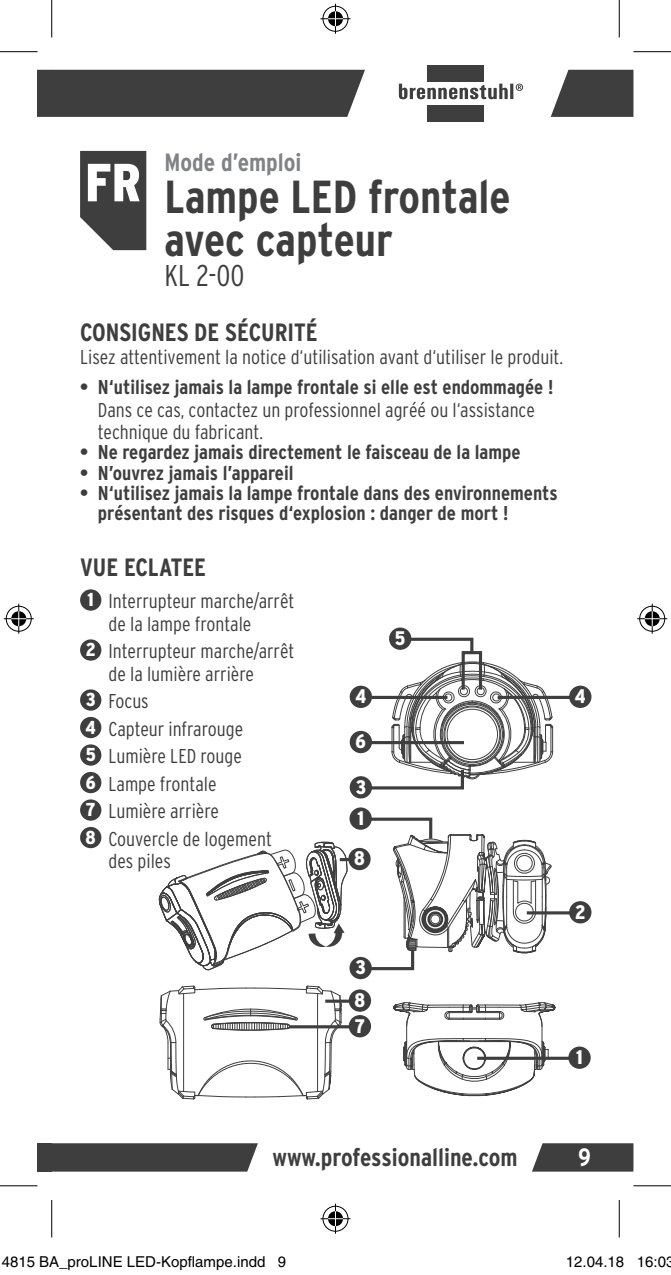
<style>
.page{position:relative;width:671px;height:1275px;background:#fff}
.page>*{position:absolute;margin:0;border:0;box-sizing:border-box;transform-origin:0 0}
.t1{font:900 condensed 53.5px "Interstate";color:#fff}
.t2{font:700 condensed 46.25px/42.5px "Interstate";color:#3e3e3f}
.t3{font:300 condensed 30px "Interstate";color:#3e3e3f}
.t4{font:700 condensed 25px "Interstate";color:#3e3e3f}
.t5{font:700 condensed 25px "Interstate";color:#808285}
.t6{font:700 condensed 25px "Interstate";color:#fff}
.t7{font:300 condensed 20px/27.5px "Interstate";color:#3e3e3f}
.t8{font:700 condensed 20px/20.2px "Interstate";color:#3e3e3f}
.t9{font:900 condensed 19.75px "Interstate";color:#fff}
.t10{font:15px "Helvetica";color:#000}
.s1{font-weight:900;font-size:18.75px;color:#fff}
</style>
<div class="page">
<div style="left:427px;top:65px;width:57px;height:16px;background:#3e3e3f"></div>
<div style="left:427px;top:105px;width:57px;height:17px;background:#3e3e3f"></div>
<hr style="left:510px;top:84px;width:3px;height:15px;background:#3e3e3f">
<svg style="left:398px;top:84px;width:109px;height:16px"></svg>
<svg style="left:515px;top:84px;width:8px;height:7px"></svg>
<svg style="left:550px;top:70px;width:83px;height:47px"></svg>
<div style="left:52px;top:1143px;width:206px;height:28px;background:#3e3e3f"></div>
<svg style="left:532px;top:1143px;width:101px;height:28px"></svg>
<div style="left:38px;top:1143px;width:14px;height:28px;background:#3e3e3f"></div>
<div style="left:38px;top:70px;width:327px;height:47px;background:#3e3e3f"></div>
<svg style="left:158px;top:842px;width:189px;height:258px"></svg>
<div style="left:349px;top:686px;width:23px;height:22px;background:#3e3e3f;border-radius:50%"></div>
<div style="left:389px;top:627px;width:22px;height:23px;background:#3e3e3f;border-radius:50%"></div>
<svg style="left:325px;top:999px;width:23px;height:4px"></svg>
<svg style="left:348px;top:989px;width:23px;height:23px"></svg>
<svg style="left:357px;top:636px;width:196px;height:155px"></svg>
<div style="left:349px;top:776px;width:23px;height:22px;background:#3e3e3f;border-radius:50%"></div>
<hr style="left:360px;top:741px;width:103px;height:3px;background:#3e3e3f">
<div style="left:349px;top:731px;width:23px;height:22px;background:#3e3e3f;border-radius:50%"></div>
<hr style="left:497px;top:696px;width:83px;height:3px;background:#3e3e3f">
<div style="left:569px;top:686px;width:22px;height:22px;background:#3e3e3f;border-radius:50%"></div>
<hr style="left:526px;top:911px;width:54px;height:3px;background:#3e3e3f">
<div style="left:569px;top:901px;width:22px;height:22px;background:#3e3e3f;border-radius:50%"></div>
<div style="left:461px;top:651px;width:21px;height:40px;border:3px solid #3e3e3f"></div>
<div style="left:349px;top:807px;width:22px;height:23px;background:#3e3e3f;border-radius:50%"></div>
<div style="left:349px;top:957px;width:22px;height:22px;background:#3e3e3f;border-radius:50%"></div>
<svg style="left:357px;top:816px;width:198px;height:280px"></svg>
<svg style="left:477px;top:1056px;width:91px;height:4px"></svg>
<div style="left:568px;top:1046px;width:22px;height:23px;background:#3e3e3f;border-radius:50%"></div>
<hr style="left:289px;top:1025px;width:71px;height:3px;background:#3e3e3f">
<div style="left:348px;top:1015px;width:23px;height:22px;background:#3e3e3f;border-radius:50%"></div>
<hr style="left:339px;top:858px;width:20px;height:3px;background:#3e3e3f">
<div style="left:348px;top:848px;width:22px;height:22px;background:#3e3e3f;border-radius:50%"></div>
<svg style="left:80px;top:151px;width:66px;height:99px"></svg>
<div style="left:80px;top:589px;width:21px;height:21px;background:#3e3e3f;border-radius:50%"></div>
<div style="left:80px;top:639px;width:21px;height:22px;background:#3e3e3f;border-radius:50%"></div>
<div style="left:80px;top:689px;width:21px;height:22px;background:#3e3e3f;border-radius:50%"></div>
<div style="left:80px;top:717px;width:21px;height:21px;background:#3e3e3f;border-radius:50%"></div>
<div style="left:80px;top:744px;width:21px;height:21px;background:#3e3e3f;border-radius:50%"></div>
<div style="left:80px;top:772px;width:21px;height:21px;background:#3e3e3f;border-radius:50%"></div>
<div style="left:80px;top:799px;width:21px;height:22px;background:#3e3e3f;border-radius:50%"></div>
<div style="left:80px;top:827px;width:21px;height:21px;background:#3e3e3f;border-radius:50%"></div>
<hr style="left:0;top:51px;width:38px;height:1px;background:#000">
<hr style="left:633px;top:51px;width:37px;height:1px;background:#000">
<hr style="left:0;top:1185px;width:38px;height:1px;background:#000">
<hr style="left:633px;top:1185px;width:37px;height:1px;background:#000">
<hr style="left:51px;top:0;width:1px;height:38px;background:#000">
<hr style="left:51px;top:1200px;width:1px;height:37px;background:#000">
<hr style="left:618px;top:0;width:1px;height:38px;background:#000">
<hr style="left:618px;top:1200px;width:1px;height:37px;background:#000">
<div style="left:321px;top:5px;width:28px;height:28px;border:3px solid #fff;border-radius:50%"></div>
<hr style="left:320px;top:17px;width:30px;height:3px;background:#fff">
<hr style="left:334px;top:4px;width:3px;height:30px;background:#fff">
<div style="left:326px;top:10px;width:18px;height:18px;border:3px solid #fff;border-radius:50%"></div>
<div style="left:322px;top:6px;width:26px;height:26px;border:1px solid #000;border-radius:50%"></div>
<hr style="left:320px;top:18px;width:30px;height:1px;background:#000">
<hr style="left:335px;top:4px;width:1px;height:30px;background:#000">
<svg style="left:328px;top:11px;width:15px;height:15px"></svg>
<div style="left:321px;top:1204px;width:28px;height:29px;border:3px solid #fff;border-radius:50%"></div>
<hr style="left:320px;top:1217px;width:30px;height:3px;background:#fff">
<hr style="left:334px;top:1203px;width:3px;height:30px;background:#fff">
<div style="left:326px;top:1209px;width:18px;height:19px;border:3px solid #fff;border-radius:50%"></div>
<div style="left:322px;top:1206px;width:26px;height:25px;border:1px solid #000;border-radius:50%"></div>
<hr style="left:320px;top:1218px;width:30px;height:1px;background:#000">
<hr style="left:335px;top:1203px;width:1px;height:30px;background:#000">
<svg style="left:328px;top:1211px;width:15px;height:15px"></svg>
<div style="left:5px;top:605px;width:28px;height:28px;border:3px solid #fff;border-radius:50%"></div>
<hr style="left:4px;top:617px;width:30px;height:3px;background:#fff">
<hr style="left:17px;top:604px;width:3px;height:30px;background:#fff">
<div style="left:10px;top:610px;width:18px;height:18px;border:3px solid #fff;border-radius:50%"></div>
<div style="left:6px;top:606px;width:26px;height:25px;border:1px solid #000;border-radius:50%"></div>
<hr style="left:4px;top:618px;width:30px;height:1px;background:#000">
<hr style="left:18px;top:604px;width:1px;height:30px;background:#000">
<svg style="left:11px;top:611px;width:15px;height:15px"></svg>
<div style="left:637px;top:605px;width:29px;height:28px;border:3px solid #fff;border-radius:50%"></div>
<hr style="left:637px;top:617px;width:30px;height:3px;background:#fff">
<hr style="left:650px;top:604px;width:3px;height:30px;background:#fff">
<div style="left:642px;top:610px;width:19px;height:18px;border:3px solid #fff;border-radius:50%"></div>
<div style="left:639px;top:606px;width:25px;height:25px;border:1px solid #000;border-radius:50%"></div>
<hr style="left:637px;top:618px;width:30px;height:1px;background:#000">
<hr style="left:651px;top:604px;width:1px;height:30px;background:#000">
<svg style="left:644px;top:611px;width:15px;height:15px"></svg>
<div style="left:81px;top:1259px;width:8px;height:9px;border:1px solid #fff;border-radius:50%"></div>
<div style="left:82px;top:1260px;width:6px;height:7px;border:1px solid #fff;border-radius:50%"></div>
<div style="left:171px;top:1259px;width:8px;height:9px;border:1px solid #fff;border-radius:50%"></div>
<div style="left:172px;top:1260px;width:6px;height:7px;border:1px solid #fff;border-radius:50%"></div>
<div style="left:588px;top:1257px;width:5px;height:10px;border:1px solid #fff;border-radius:50%"></div>
<div style="left:586px;top:1256px;width:8px;height:12px;border:1px solid #fff;border-radius:50%"></div>
<div style="left:658px;top:1257px;width:6px;height:10px;border:1px solid #fff;border-radius:50%"></div>
<div style="left:657px;top:1256px;width:8px;height:12px;border:1px solid #fff;border-radius:50%"></div>
<p class="t5" style="left:164px;top:147px;width:138px">Mode d’emploi</p>
<h2 class="t2" style="left:164px;top:175px;width:347px">Lampe LED frontale avec capteur</h2>
<h3 class="t3" style="left:164px;top:257px;width:81px">KL 2-00</h3>
<p class="t4" style="left:80px;top:317px;width:239px">CONSIGNES DE SÉCURITÉ</p>
<p class="t7" style="left:80px;top:343px;width:484px">Lisez attentivement la notice d‘utilisation avant d‘utiliser le produit.</p>
<p class="t8" style="left:80px;top:377px;width:474px">• N‘utilisez jamais la lampe frontale si elle est endommagée !</p>
<p class="t7" style="left:98px;top:398px;width:438px;line-height:22.5px">Dans ce cas, contactez un professionnel agréé ou l‘assistance technique du fabricant.</p>
<p class="t8" style="left:80px;top:442px;width:442px">• Ne regardez jamais directement le faisceau de la lampe</p>
<p class="t8" style="left:80px;top:462px;width:215px">• N’ouvrez jamais l’appareil</p>
<p class="t8" style="left:98px;top:482px;width:461px;text-indent:-18px">• N‘utilisez jamais la lampe frontale dans des environnements présentant des risques d‘explosion : danger de mort !</p>
<h1 class="t1" style="left:85px;top:150px;width:58px">FR</h1>
<p class="t4" style="left:80px;top:552px;width:127px">VUE ECLATEE</p>
<p class="t7" style="left:108px;top:590px;width:187px;line-height:22.5px;text-indent:-21px"><span class="s1">1</span> Interrupteur marche/arrêt de la lampe frontale</p>
<p class="t7" style="left:108px;top:640px;width:187px;line-height:22.5px;text-indent:-23px"><span class="s1">2</span> Interrupteur marche/arrêt de la lumière arrière</p>
<p class="t7" style="left:86px;top:687px;width:188px"><span class="s1">3</span> Focus<br><span class="s1">4</span> Capteur infrarouge<br><span class="s1">5</span> Lumière LED rouge<br><span class="s1">6</span> Lampe frontale<br><span class="s1">7</span> Lumière arrière<br><span class="s1">8</span> Couvercle de logement</p>
<p class="t7" style="left:108px;top:847px;width:64px">des piles</p>
<p class="t9" style="left:355px;top:684px;width:12px">4</p>
<p class="t9" style="left:355px;top:729px;width:12px">6</p>
<p class="t9" style="left:355px;top:775px;width:12px">3</p>
<p class="t9" style="left:357px;top:806px;width:8px">1</p>
<p class="t9" style="left:354px;top:846px;width:12px">8</p>
<p class="t9" style="left:394px;top:626px;width:12px">5</p>
<p class="t9" style="left:574px;top:684px;width:12px">4</p>
<p class="t9" style="left:574px;top:900px;width:12px">2</p>
<p class="t9" style="left:355px;top:955px;width:12px">3</p>
<p class="t9" style="left:354px;top:988px;width:12px">8</p>
<p class="t9" style="left:354px;top:1013px;width:12px">7</p>
<p class="t9" style="left:576px;top:1045px;width:8px">1</p>
<p class="t4" style="left:272px;top:1142px;width:246px">www.professionalline.com</p>
<p class="t6" style="left:577px;top:1142px;width:14px">9</p>
<p class="t10" style="left:2px;top:1253px;width:286px">4815 BA_proLINE LED-Kopflampe.indd 9</p>
<p class="t10" style="left:565px;top:1253px;width:110px">12.04.18 16:03</p>
</div>
